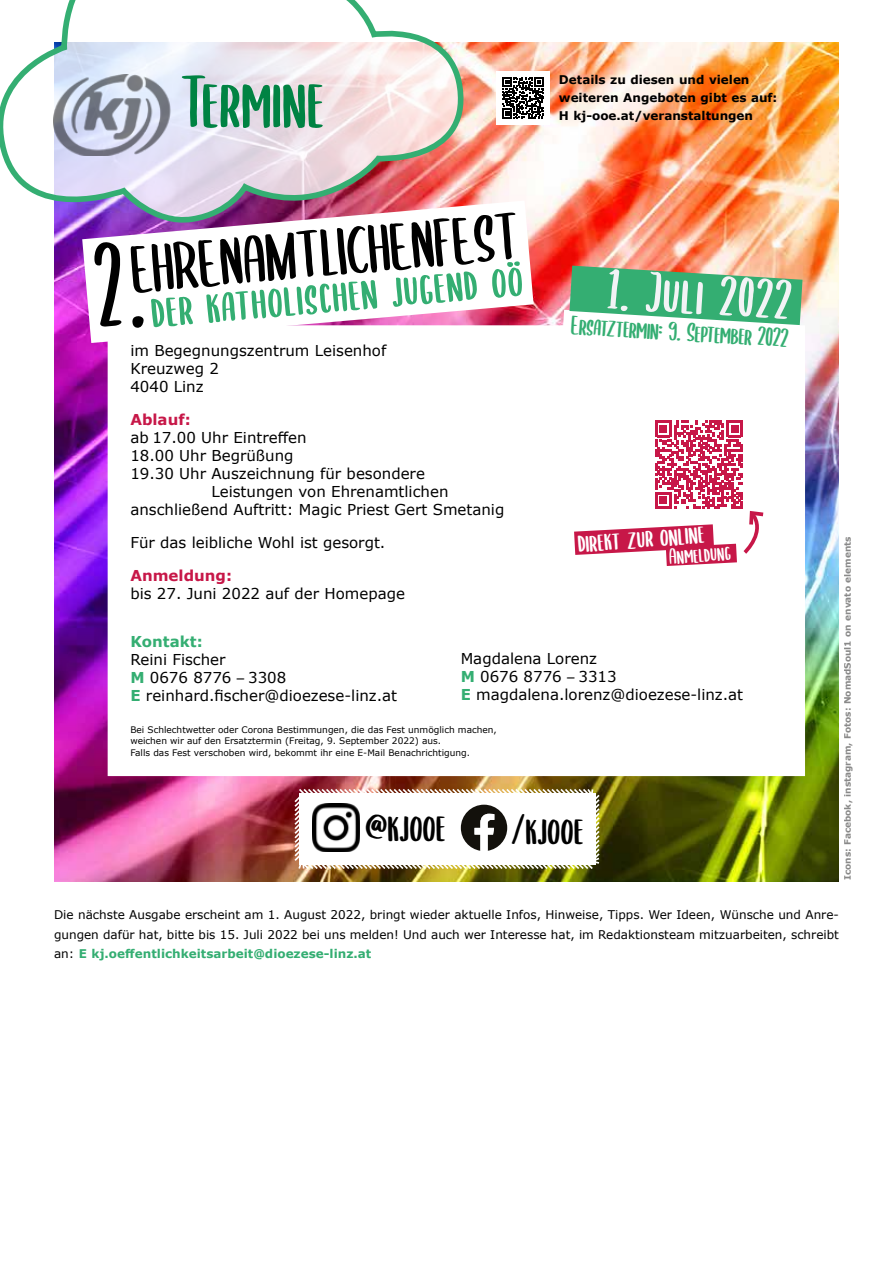
<style>
.page{position:relative;width:893px;height:1263px;background:#fff}
.page>*{position:absolute;margin:0;border:0;box-sizing:border-box;transform-origin:0 0}
.t1{font:75px "SUBSCRIBER";color:#008343}
.t2{font:67.5px "SUBSCRIBER";color:#000}
.t3{font:57px "SUBSCRIBER";color:#f2f3f5}
.t4{font:49.5px "SUBSCRIBER";color:#34ae72}
.t5{font:42.75px "SUBSCRIBER";color:#000}
.t6{font:28.05px "SUBSCRIBER";color:#fff}
.t7{font:27px "SUBSCRIBER";color:#34ae72}
.t8{font:22.5px "SUBSCRIBER";color:#fff}
.t9{font:15px/18px "Verdana";color:#000}
.t10{font:700 15px "Verdana";color:#c71748}
.t11{font:700 15px "Verdana";color:#34ae72}
.t12{font:12px/19.5px "Verdana";color:#000;text-align:justify}
.t13{font:700 12px/18px "Verdana";color:#000}
.t14{font:9px/10.8px "Verdana";color:#000}
.t15{font:700 9px "Verdana";color:#575756}
.s1{font-size:121.95px}
.s2{font-weight:700;color:#34ae72}
.s3{font-family:"Calibri"}
</style>
<div class="page">
<img style="left:54px;top:42px;width:785px;height:839px">
<svg style="left:0;top:0;width:470px;height:234px"></svg>
<img style="left:54px;top:75px;width:119px;height:80px">
<svg style="left:293px;top:787px;width:308px;height:84px"></svg>
<div style="left:496px;top:71px;width:54px;height:54px;background:#fff"></div>
<svg style="left:502px;top:77px;width:42px;height:42px"></svg>
<div style="left:108px;top:325px;width:697px;height:451px;background:#fff"></div>
<svg style="left:562px;top:266px;width:240px;height:86px"></svg>
<svg style="left:574px;top:421px;width:190px;height:145px"></svg>
<svg style="left:82px;top:201px;width:452px;height:142px"></svg>
<h1 class="t1" style="left:180px;top:52px;width:145px">Termine</h1>
<p class="t13" style="left:559px;top:71px;width:220px">Details zu diesen und vielen weiteren Angeboten gibt es auf:<br>H kj-ooe.at/veranstaltungen</p>
<h2 class="t2" style="left:90px;top:228px;width:428px;rotate:-5deg"><span class="s1">2.</span>EHRENAMTLICHENFEST</h2>
<h3 class="t4" style="left:148px;top:278px;width:375px;rotate:-5deg">der katholischen jugend oö</h3>
<h3 class="t3" style="left:609px;top:252px;width:186px;rotate:3deg">1. Juli 2022</h3>
<h3 class="t7" style="left:572px;top:306px;width:220px;rotate:4deg">Ersatztermin: 9. September 2022</h3>
<p class="t9" style="left:130px;top:341px;width:257px">im Begegnungszentrum Leisenhof<br>Kreuzweg 2<br>4040 Linz</p>
<p class="t10" style="left:130px;top:409px;width:62px">Ablauf:</p>
<p class="t9" style="left:130px;top:428px;width:178px">ab 17.00 Uhr Eintreffen</p>
<p class="t9" style="left:130px;top:446px;width:165px">18.00 Uhr Begrüßung</p>
<p class="t9" style="left:130px;top:464px;width:296px">19.30 Uhr Auszeichnung für besondere</p>
<p class="t9" style="left:211px;top:482px;width:239px">Leistungen von Ehrenamtlichen</p>
<p class="t9" style="left:130px;top:500px;width:375px">anschließend Auftritt: Magic Priest Gert Smetanig</p>
<p class="t9" style="left:130px;top:533px;width:257px">Für das leibliche Wohl ist gesorgt.</p>
<p class="t10" style="left:130px;top:565px;width:103px">Anmeldung:</p>
<p class="t9" style="left:130px;top:584px;width:276px">bis 27. Juni 2022 auf der Homepage</p>
<p class="t11" style="left:130px;top:631px;width:74px">Kontakt:</p>
<p class="t9" style="left:130px;top:650px;width:268px">Reini Fischer<br><span class="s2">M</span> 0676 8776 <span class="s3">–</span> 3308<br><span class="s2">E</span> reinhard.fischer@dioezese-linz.at</p>
<p class="t14" style="left:130px;top:724px;width:368px">Bei Schlechtwetter oder Corona Bestimmungen, die das Fest unmöglich machen, weichen wir auf den Ersatztermin (Freitag, 9. September 2022) aus.</p>
<p class="t14" style="left:130px;top:747px;width:341px">Falls das Fest verschoben wird, bekommt ihr eine E-Mail Benachrichtigung.</p>
<h3 class="t6" style="left:576px;top:524px;width:129px;rotate:-4deg">direkt zur online</h3>
<h3 class="t8" style="left:668px;top:542px;width:63px;rotate:-4deg">Anmeldung</h3>
<p class="t9" style="left:461px;top:650px;width:284px">Magdalena Lorenz<br><span class="s2">M</span> 0676 8776 <span class="s3">–</span> 3313<br><span class="s2">E</span> magdalena.lorenz@dioezese-linz.at</p>
<h3 class="t5" style="left:365px;top:798px;width:82px">@kjooe</h3>
<h3 class="t5" style="left:511px;top:801px;width:74px">/kjooe</h3>
<p class="t15" style="left:841px;top:880px;width:345px;rotate:-90deg">Icons: Facebok, instagram, Fotos: NomadSoul1 on envato elements</p>
<p class="t12" style="left:54px;top:905px;width:786px">Die nächste Ausgabe erscheint am 1. August 2022, bringt wieder aktuelle Infos, Hinweise, Tipps. Wer Ideen, Wünsche und Anre&shy;gungen dafür hat, bitte bis 15. Juli 2022 bei uns melden! Und auch wer Interesse hat, im Redaktionsteam mitzuarbeiten, schreibt an: <span class="s2">E kj.oeffentlichkeitsarbeit@dioezese-linz.at</span></p>
</div>
